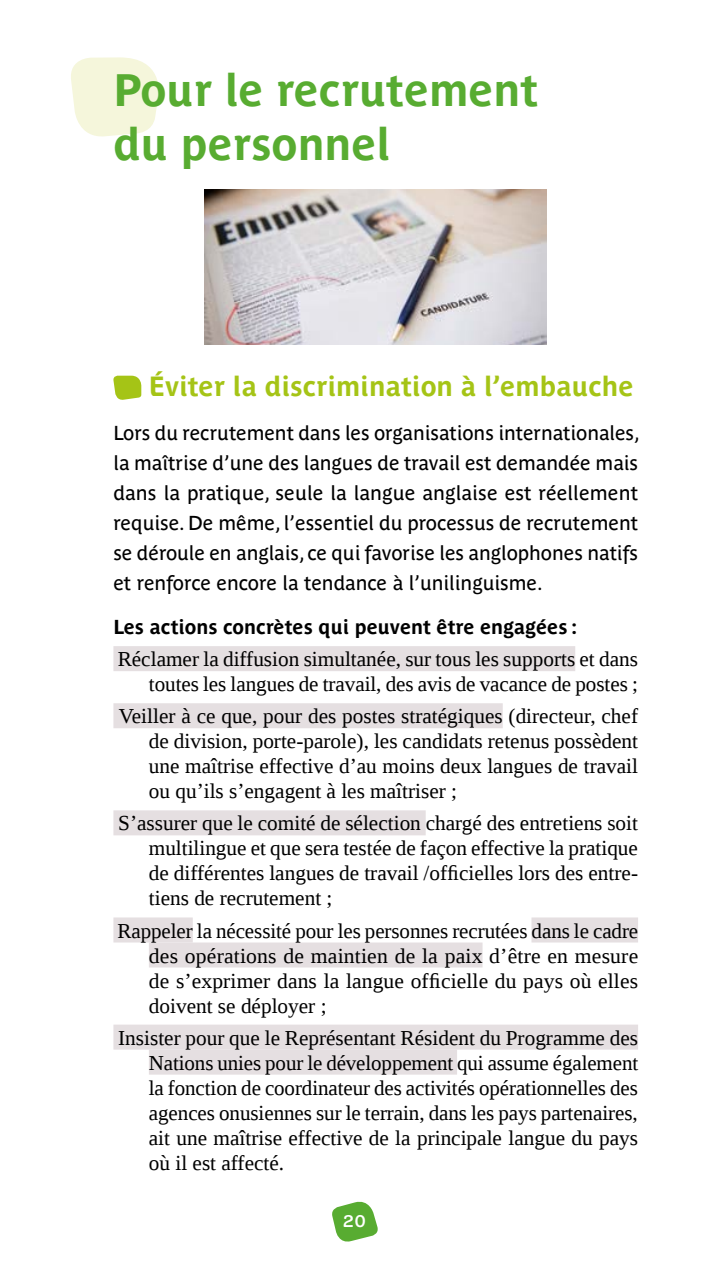
<style>
.page{position:relative;width:709px;height:1276px;background:#fff}
.page>*{position:absolute;margin:0;border:0;box-sizing:border-box;transform-origin:0 0}
.t1{font:700 45px/54px "Parisine Plus";color:#58ac31}
.t2{font:700 27.5px "Parisine Plus";color:#a5c416}
.t3{font:21.25px/25px "Liberation Serif";color:#000;text-align:justify}
.t4{font:20px/30px "Parisine Plus";color:#000;text-align:justify}
.t5{font:700 20px "Parisine Plus";color:#000}
.t6{font:500 17.5px "Adesso";color:#fff}
</style>
<div class="page">
<img style="left:205px;top:189px;width:341px;height:156px">
<svg style="left:332px;top:1201px;width:46px;height:41px"></svg>
<svg style="left:71px;top:57px;width:88px;height:80px;background:#f6f7e0"></svg>
<div style="left:113px;top:646px;width:462px;height:25px;background:#e5dfe1"></div>
<div style="left:113px;top:703px;width:390px;height:25px;background:#e5dfe1"></div>
<div style="left:113px;top:810px;width:313px;height:25px;background:#e5dfe1"></div>
<div style="left:113px;top:917px;width:80px;height:25px;background:#e5dfe1"></div>
<div style="left:531px;top:917px;width:107px;height:25px;background:#e5dfe1"></div>
<div style="left:149px;top:942px;width:333px;height:25px;background:#e5dfe1"></div>
<div style="left:113px;top:1024px;width:525px;height:25px;background:#e5dfe1"></div>
<div style="left:149px;top:1049px;width:308px;height:25px;background:#e5dfe1"></div>
<svg style="left:113px;top:376px;width:28px;height:24px"></svg>
<h1 class="t1" style="left:113px;top:63px;width:426px">Pour le recrutement du personnel</h1>
<p class="t2" style="left:149px;top:370px;width:486px">Éviter la discrimination à l’embauche</p>
<p class="t4" style="left:113px;top:418px;width:528px">Lors du recrutement dans les organisations internationales, la maîtrise d’une des langues de travail est demandée mais dans la pratique, seule la langue anglaise est réellement requise. De même, l’essentiel du processus de recrutement se déroule en anglais, ce qui favorise les anglophones natifs et renforce encore la tendance à l’unilinguisme.</p>
<p class="t5" style="left:113px;top:615px;width:465px">Les actions concrètes qui peuvent être engagées :</p>
<p class="t3" style="left:118px;top:646px;width:522px;text-align:right">Réclamer la diffusion simultanée, sur tous les supports et dans toutes les langues de travail, des avis de vacance de postes ;</p>
<p class="t3" style="left:149px;top:703px;width:491px;text-indent:-30px">Veiller à ce que, pour des postes stratégiques (directeur, chef de division, porte-parole), les candidats retenus possèdent une maîtrise effective d’au moins deux langues de travail ou qu’ils s’engagent à les maîtriser ;</p>
<p class="t3" style="left:149px;top:810px;width:490px;text-indent:-31px">S’assurer que le comité de sélection chargé des entretiens soit multilingue et que sera testée de façon effective la pratique de différentes langues de travail /officielles lors des entre&shy;tiens de recrutement ;</p>
<p class="t3" style="left:149px;top:918px;width:491px;text-indent:-31px">Rappeler la nécessité pour les personnes recrutées dans le cadre des opérations de maintien de la paix d’être en mesure de s’exprimer dans la langue officielle du pays où elles doivent se déployer ;</p>
<p class="t3" style="left:149px;top:1025px;width:491px;text-indent:-31px">Insister pour que le Représentant Résident du Programme des Nations unies pour le développement qui assume également la fonction de coordinateur des activités opérationnelles des agences onusiennes sur le terrain, dans les pays partenaires, ait une maîtrise effective de la principale langue du pays où il est affecté.</p>
<p class="t6" style="left:343px;top:1211px;width:25px">20</p>
</div>
